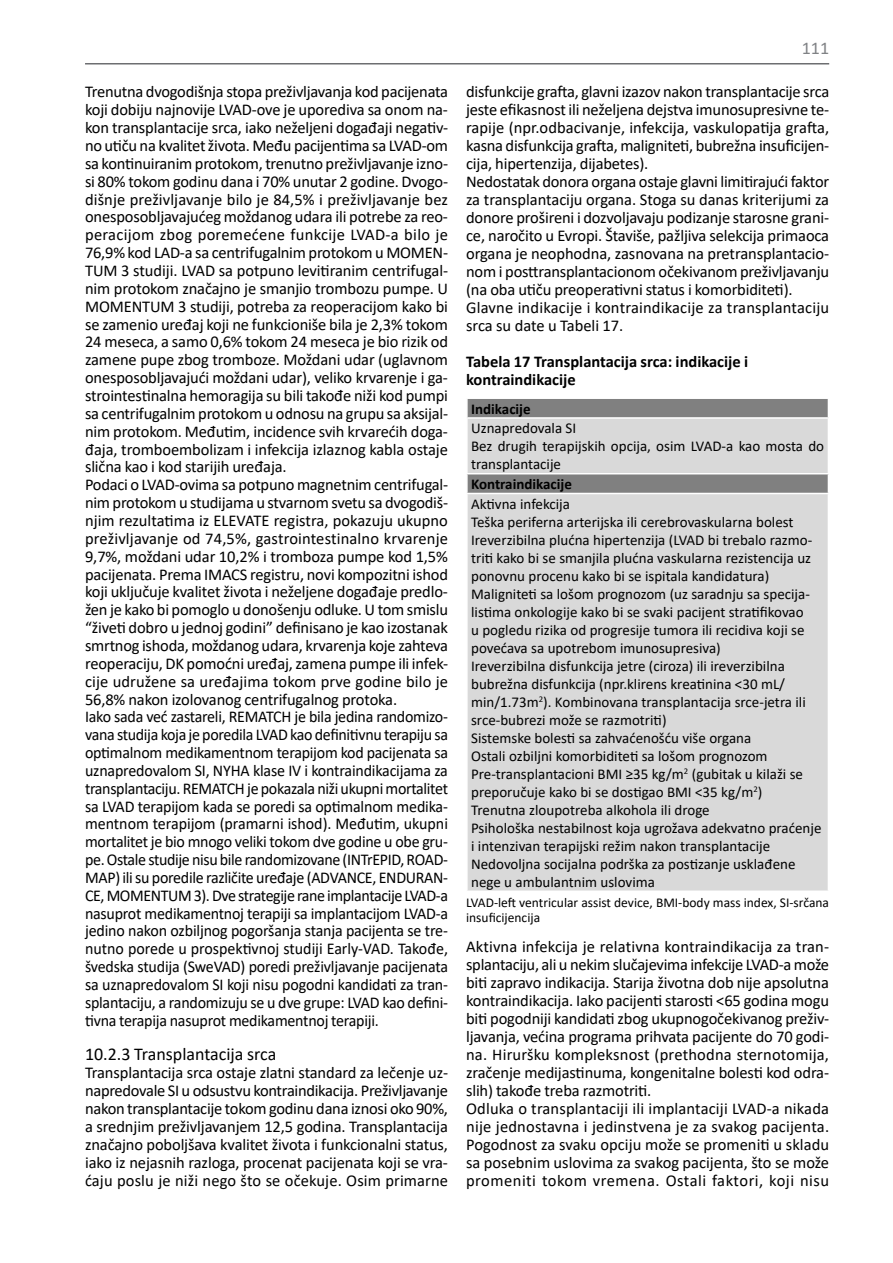
<style>
.page{position:relative;width:893px;height:1263px;background:#fff}
.page>*{position:absolute;margin:0;border:0;box-sizing:border-box;transform-origin:0 0}
.t1{font:18px "Calibri";color:#000}
.t2{font:18px "Calibri";color:#808285}
.t3{font:16.5px/17.9px "Calibri";letter-spacing:-.01em;color:#000}
.t4{font:700 16.5px/18px "Calibri";color:#000}
.t5{font:15px/18px "Calibri";color:#000}
.t6{font:700 15px "Calibri";color:#000}
.t7{font:13.5px/15px "Calibri";color:#000}
</style>
<div class="page">
<hr style="left:85px;top:63px;width:744px;height:2px;background:#6d6e71">
<div style="left:468px;top:494px;width:360px;height:396px;background:#d9d9d9"></div>
<svg style="left:467px;top:399px;width:362px;height:94px"></svg>
<p class="t3" style="left:85px;top:83px;width:365px">Trenutna dvogodišnja stopa preživljavanja kod pacijenata koji dobiju najnovije LVAD-ove je uporediva sa onom na&shy;kon transplantacije srca, iako neželjeni događaji negativ&shy;no utiču na kvalitet života. Među pacijentima sa LVAD-om sa kontinuiranim protokom, trenutno preživljavanje izno&shy;si 80% tokom godinu dana i 70% unutar 2 godine. Dvogo&shy;dišnje preživljavanje bilo je 84,5% i preživljavanje bez onesposobljavajućeg moždanog udara ili potrebe za reo&shy;peracijom zbog poremećene funkcije LVAD-a bilo je 76,9% kod LAD-a sa centrifugalnim protokom u MOMEN-TUM 3 studiji. LVAD sa potpuno levitiranim centrifugal&shy;nim protokom značajno je smanjio trombozu pumpe. U MOMENTUM 3 studiji, potreba za reoperacijom kako bi se zamenio uređaj koji ne funkcioniše bila je 2,3% tokom 24 meseca, a samo 0,6% tokom 24 meseca je bio rizik od zamene pupe zbog tromboze. Moždani udar (uglavnom onesposobljavajući moždani udar), veliko krvarenje i ga&shy;strointestinalna hemoragija su bili takođe niži kod pumpi sa centrifugalnim protokom u odnosu na grupu sa aksijal&shy;nim protokom. Međutim, incidence svih krvarećih doga&shy;đaja, tromboembolizam i infekcija izlaznog kabla ostaje slična kao i kod starijih uređaja.<br>Podaci o LVAD-ovima sa potpuno magnetnim centrifugal&shy;nim protokom u studijama u stvarnom svetu sa dvogodiš&shy;njim rezultatima iz ELEVATE registra, pokazuju ukupno preživljavanje od 74,5%, gastrointestinalno krvarenje 9,7%, moždani udar 10,2% i tromboza pumpe kod 1,5% pacijenata. Prema IMACS registru, novi kompozitni ishod koji uključuje kvalitet života i neželjene događaje predlo&shy;žen je kako bi pomoglo u donošenju odluke. U tom smislu “živeti dobro u jednoj godini” definisano je kao izostanak smrtnog ishoda, moždanog udara, krvarenja koje zahteva reoperaciju, DK pomoćni uređaj, zamena pumpe ili infek&shy;cije udružene sa uređajima tokom prve godine bilo je 56,8% nakon izolovanog centrifugalnog protoka.<br>Iako sada već zastareli, REMATCH je bila jedina randomizo&shy;vana studija koja je poredila LVAD kao definitivnu terapiju sa optimalnom medikamentnom terapijom kod pacijenata sa uznapredovalom SI, NYHA klase IV i kontraindikacijama za transplantaciju. REMATCH je pokazala niži ukupni mortalitet sa LVAD terapijom kada se poredi sa optimalnom medika&shy;mentnom terapijom (pramarni ishod). Međutim, ukupni mortalitet je bio mnogo veliki tokom dve godine u obe gru&shy;pe. Ostale studije nisu bile randomizovane (INTrEPID, ROAD-MAP) ili su poredile različite uređaje (ADVANCE, ENDURAN-CE, MOMENTUM 3). Dve strategije rane implantacije LVAD-a nasuprot medikamentnoj terapiji sa implantacijom LVAD-a jedino nakon ozbiljnog pogoršanja stanja pacijenta se tre&shy;nutno porede u prospektivnoj studiji Early-VAD. Takođe, švedska studija (SweVAD) poredi preživljavanje pacijenata sa uznapredovalom SI koji nisu pogodni kandidati za tran&shy;splantaciju, a randomizuju se u dve grupe: LVAD kao defini&shy;tivna terapija nasuprot medikamentnoj terapiji.</p>
<p class="t1" style="left:85px;top:1042px;width:193px">10.2.3 Transplantacija srca</p>
<p class="t3" style="left:85px;top:1063px;width:365px;text-align:justify">Transplantacija srca ostaje zlatni standard za lečenje uz&shy;napredovale SI u odsustvu kontraindikacija. Preživljavanje nakon transplantacije tokom godinu dana iznosi oko 90%, a srednjim preživljavanjem 12,5 godina. Transplantacija značajno poboljšava kvalitet života i funkcionalni status, iako iz nejasnih razloga, procenat pacijenata koji se vra&shy;ćaju poslu je niži nego što se očekuje. Osim primarne</p>
<p class="t2" style="left:802px;top:36px;width:29px">111</p>
<p class="t3" style="left:466px;top:83px;width:365px">disfunkcije grafta, glavni izazov nakon transplantacije srca jeste efikasnost ili neželjena dejstva imunosupresivne te&shy;rapije (npr.odbacivanje, infekcija, vaskulopatija grafta, kasna disfunkcija grafta, maligniteti, bubrežna insuficijen&shy;cija, hipertenzija, dijabetes).<br>Nedostatak donora organa ostaje glavni limitirajući faktor za transplantaciju organa. Stoga su danas kriterijumi za donore prošireni i dozvoljavaju podizanje starosne grani&shy;ce, naročito u Evropi. Štaviše, pažljiva selekcija primaoca organa je neophodna, zasnovana na pretransplantacio&shy;nom i posttransplantacionom očekivanom preživljavanju (na oba utiču preoperativni status i komorbiditeti).<br>Glavne indikacije i kontraindikacije za transplantaciju srca su date u Tabeli 17.</p>
<p class="t4" style="left:466px;top:353px;width:284px">Tabela 17 Transplantacija srca: indikacije i kontraindikacije</p>
<p class="t6" style="left:471px;top:398px;width:61px">Indikacije</p>
<p class="t5" style="left:471px;top:419px;width:355px">Uznapredovala SI<br>Bez drugih terapijskih opcija, osim LVAD-a kao mosta do transplantacije</p>
<p class="t6" style="left:471px;top:474px;width:102px">Kontraindikacije</p>
<p class="t5" style="left:471px;top:495px;width:352px">Aktivna infekcija<br>Teška periferna arterijska ili cerebrovaskularna bolest Ireverzibilna plućna hipertenzija (LVAD bi trebalo razmo&shy;triti kako bi se smanjila plućna vaskularna rezistencija uz ponovnu procenu kako bi se ispitala kandidatura)<br>Maligniteti sa lošom prognozom (uz saradnju sa specija&shy;listima onkologije kako bi se svaki pacijent stratifikovao<br>u pogledu rizika od progresije tumora ili recidiva koji se povećava sa upotrebom imunosupresiva)<br>Ireverzibilna disfunkcija jetre (ciroza) ili ireverzibilna bubrežna disfunkcija (npr.klirens kreatinina ˂30 mL/ min/1.73m<sup>2</sup>). Kombinovana transplantacija srce-jetra ili srce-bubrezi može se razmotriti)<br>Sistemske bolesti sa zahvaćenošću više organa<br>Ostali ozbiljni komorbiditeti sa lošom prognozom Pre-transplantacioni BMI ≥35 kg/m<sup>2</sup> (gubitak u kilaži se preporučuje kako bi se dostigao BMI ˂35 kg/m<sup>2</sup>)<br>Trenutna zloupotreba alkohola ili droge<br>Psihološka nestabilnost koja ugrožava adekvatno praćenje i intenzivan terapijski režim nakon transplantacije Nedovoljna socijalna podrška za postizanje usklađene nege u ambulantnim uslovima</p>
<p class="t7" style="left:466px;top:895px;width:364px">LVAD-left ventricular assist device, BMI-body mass index, SI-srčana insuficijencija</p>
<p class="t3" style="left:466px;top:937px;width:365px">Aktivna infekcija je relativna kontraindikacija za tran&shy;splantaciju, ali u nekim slučajevima infekcije LVAD-a može biti zapravo indikacija. Starija životna dob nije apsolutna kontraindikacija. Iako pacijenti starosti ˂65 godina mogu biti pogodniji kandidati zbog ukupnogočekivanog preživ&shy;ljavanja, većina programa prihvata pacijente do 70 godi&shy;na. Hiruršku kompleksnost (prethodna sternotomija, zračenje medijastinuma, kongenitalne bolesti kod odra&shy;slih) takođe treba razmotriti.<br>Odluka o transplantaciji ili implantaciji LVAD-a nikada nije jednostavna i jedinstvena je za svakog pacijenta.<br>Pogodnost za svaku opciju može se promeniti u skladu sa posebnim uslovima za svakog pacijenta, što se može promeniti tokom vremena. Ostali faktori, koji nisu</p>
</div>
